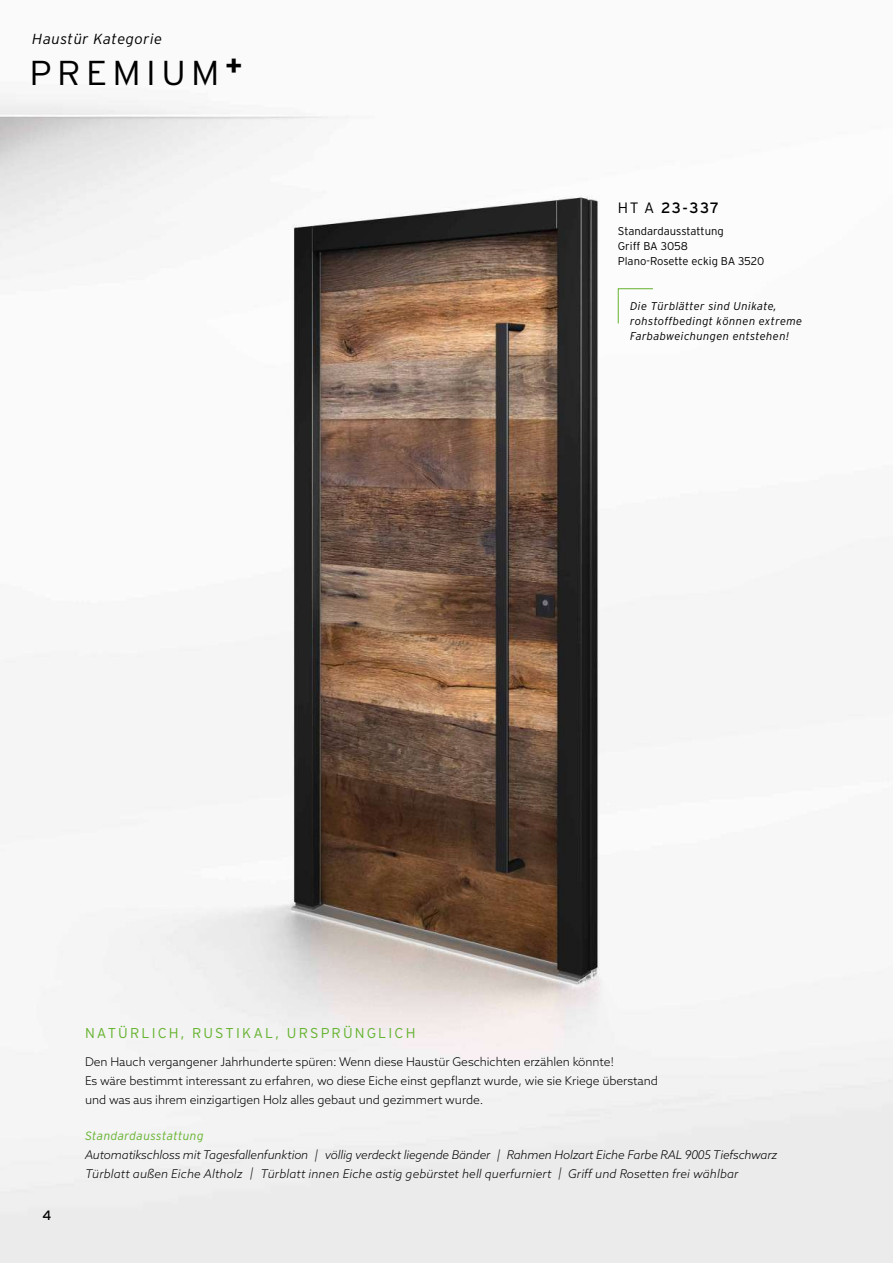
<style>
.page{position:relative;width:893px;height:1263px;background:#fff}
.page>*{position:absolute;margin:0;border:0;box-sizing:border-box;transform-origin:0 0}
.t1{font:300 34.5px "Interstate";letter-spacing:.15em;color:#000;scale:1.04 1}
.t2{font:15px "Interstate";color:#000}
.t3{font:italic 300 14.55px "Interstate";letter-spacing:.03em;color:#000}
.t4{font:300 14.25px "Interstate";letter-spacing:.15em;color:#65b32e}
.t5{font:13.5px "Interstate";color:#000}
.t6{font:300 12px/18.8px "Azo Sans";letter-spacing:-.005em;color:#000}
.t7{font:italic 300 12px/18.8px "Azo Sans";letter-spacing:-.01em;color:#000}
.t8{font:italic 300 12px "Interstate";letter-spacing:.03em;color:#65b32e}
.t9{font:italic 300 11.25px/15px "Interstate";letter-spacing:.03em;color:#000}
.t10{font:300 11.25px/15px "Interstate";letter-spacing:-.005em;color:#000}
.s1{font-weight:300}
</style>
<div class="page">
<img style="left:0;top:94px;width:893px;height:1169px">
<svg style="left:617px;top:288px;width:37px;height:36px"></svg>
<p class="t3" style="left:32px;top:31px;width:131px">Haustür Kategorie</p>
<h1 class="t1" style="left:30px;top:54px;width:206px">PREMIUM<sup>+</sup></h1>
<p class="t2" style="left:618px;top:199px;width:103px"><span class="s1">HT A</span> 23-337</p>
<p class="t10" style="left:618px;top:223px;width:148px">Standardausstattung<br>Griff BA 3058<br>Plano-Rosette eckig BA 3520</p>
<p class="t9" style="left:630px;top:298px;width:173px">Die Türblätter sind Unikate, rohstoffbedingt können extreme<br>Farbabweichungen entstehen!</p>
<p class="t5" style="left:43px;top:1208px;width:11px">4</p>
<p class="t4" style="left:85px;top:1025px;width:332px">NATÜRLICH, RUSTIKAL, URSPRÜNGLICH</p>
<p class="t6" style="left:85px;top:1052px;width:574px">Den Hauch vergangener Jahrhunderte spüren: Wenn diese Haustür Geschichten erzählen könnte!<br>Es wäre bestimmt interessant zu erfahren, wo diese Eiche einst gepflanzt wurde, wie sie Kriege überstand und was aus ihrem einzigartigen Holz alles gebaut und gezimmert wurde.</p>
<p class="t8" style="left:85px;top:1129px;width:120px">Standardausstattung</p>
<p class="t7" style="left:85px;top:1145px;width:694px">Automatikschloss mit Tagesfallenfunktion | völlig verdeckt liegende Bänder | Rahmen Holzart Eiche Farbe RAL 9005 Tiefschwarz<br>Türblatt außen Eiche Altholz | Türblatt innen Eiche astig gebürstet hell querfurniert | Griff und Rosetten frei wählbar</p>
</div>
